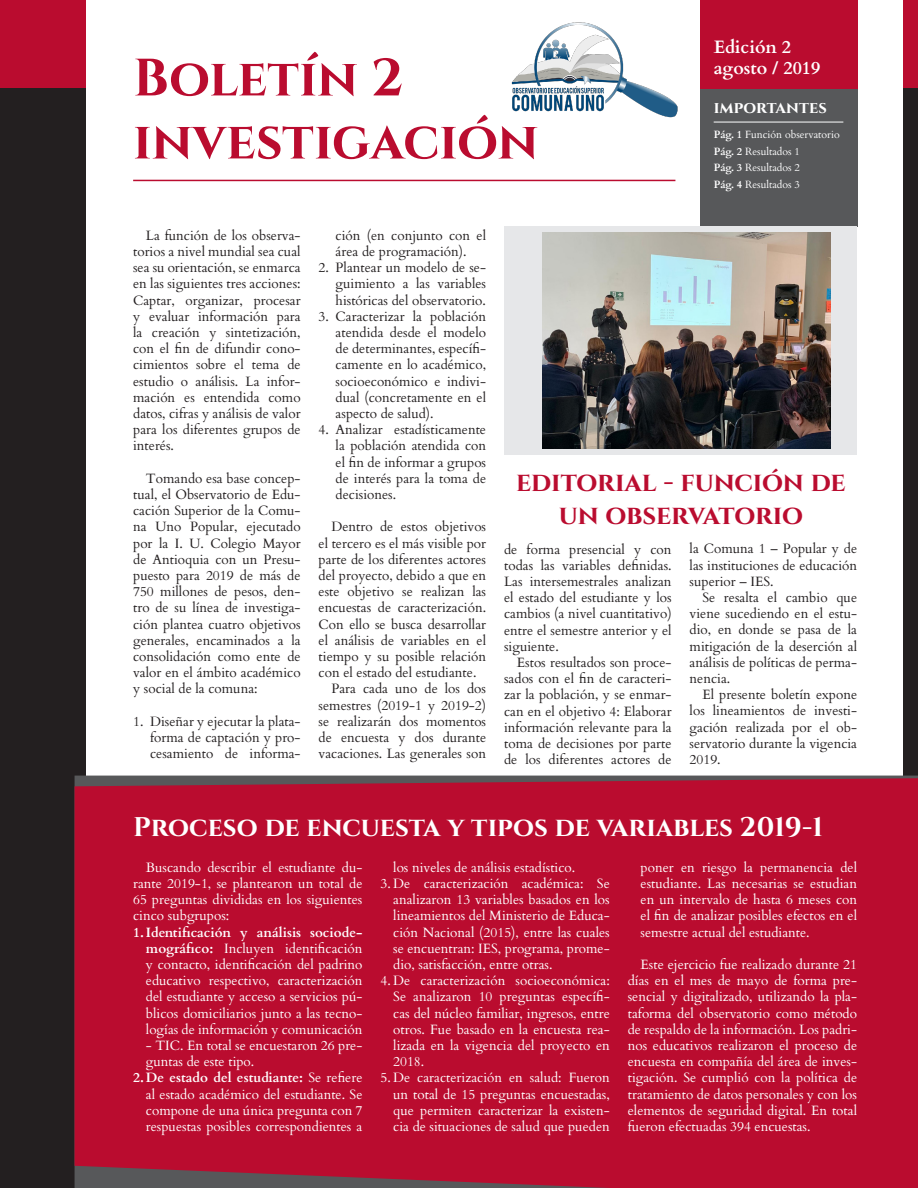
<style>
.page{position:relative;width:918px;height:1188px;background:#231f20}
.page>*{position:absolute;margin:0;border:0;box-sizing:border-box;transform-origin:0 0}
.mainhead{font:700 52.5px/63px "Cinzel";color:#ba0c2f}
.head1-white{font:700 27px "Cinzel";color:#fff}
.quote-red{font:700 27px/32.4px "Cinzel";letter-spacing:-.01em;color:#ba0c2f;text-align:center}
.toc-issuenum{font:700 18px/21px "Cardo";color:#fff}
.toc-head{font:700 16.5px "Cinzel";color:#fff}
.para{font:13.5px/16.2px "Cardo";color:#231f20;text-align:justify}
.para-white{font:13.5px/16.2px "Cardo";color:#fff;text-align:justify}
.toc-entries{font:10.5px "Cardo";color:#fff}
.s1{font-weight:700}
</style>
<div class="page">
<div style="left:0;top:0;width:918px;height:88px;background:#ba0c2f"></div>
<div style="left:86px;top:0;width:817px;height:1188px;background:#fff"></div>
<div style="left:700px;top:0;width:157px;height:226px;background:#57585a"></div>
<div style="left:700px;top:0;width:157px;height:88px;background:#ba0c2f"></div>
<div style="left:75px;top:778px;width:843px;height:410px;background:#ba0c2f"></div>
<div style="left:504px;top:226px;width:353px;height:229px;background:#e6e7e9"></div>
<img style="left:543px;top:233px;width:288px;height:216px">
<hr style="left:133px;top:180px;width:542px;height:1px;background:#ba0c2f">
<hr style="left:714px;top:122px;width:129px;height:1px;background:#fff">
<img style="left:511px;top:22px;width:167px;height:96px">
<p class="mainhead" style="left:133px;top:49px;width:407px">Boletín 2 investigación</p>
<p class="toc-issuenum" style="left:714px;top:35px;width:108px">Edición 2 agosto / 2019</p>
<p class="toc-head" style="left:714px;top:98px;width:115px">importantes</p>
<p class="toc-entries" style="left:714px;top:126px;width:128px"><span class="s1">Pág. 1</span> Función observatorio</p>
<p class="toc-entries" style="left:714px;top:143px;width:88px"><span class="s1">Pág. 2</span> Resultados 1</p>
<p class="toc-entries" style="left:714px;top:159px;width:88px"><span class="s1">Pág. 3</span> Resultados 2</p>
<p class="toc-entries" style="left:714px;top:176px;width:88px"><span class="s1">Pág. 4</span> Resultados 3</p>
<p class="para" style="left:133px;top:226px;width:169px;text-indent:13px">La función de los observa&shy;torios a nivel mundial sea cual sea su orientación, se enmarca en las siguientes tres acciones:<br>Captar, organizar, procesar y evaluar información para la creación y sintetización, con el fin de difundir cono&shy;cimientos sobre el tema de estudio o análisis. La infor&shy;mación es entendida como datos, cifras y análisis de valor para los diferentes grupos de interés.</p>
<p class="para" style="left:133px;top:469px;width:169px;text-indent:13px">Tomando esa base concep&shy;tual, el Observatorio de Edu&shy;cación Superior de la Comu&shy;na Uno Popular, ejecutado por la I. U. Colegio Mayor de Antioquia con un Presu&shy;puesto para 2019 de más de 750 millones de pesos, den&shy;tro de su línea de investiga&shy;ción plantea cuatro objetivos generales, encaminados a la consolidación como ente de valor en el ámbito académico y social de la comuna:</p>
<p class="para" style="left:150px;top:712px;width:152px;text-indent:-17px">1. Diseñar y ejecutar la plata&shy;forma de captación y pro&shy;cesamiento de informa-</p>
<p class="para" style="left:336px;top:226px;width:152px">ción (en conjunto con el área de programación).</p>
<p class="para" style="left:336px;top:259px;width:152px;text-indent:-17px">2. Plantear un modelo de se&shy;guimiento a las variables históricas del observatorio.</p>
<p class="para" style="left:336px;top:307px;width:152px;text-indent:-17px">3. Caracterizar la población atendida desde el modelo de determinantes, específi&shy;camente en lo académico, socioeconómico e indivi&shy;dual (concretamente en el aspecto de salud).</p>
<p class="para" style="left:336px;top:421px;width:152px;text-indent:-17px">4. Analizar estadísticamente la población atendida con el fin de informar a grupos de interés para la toma de decisiones.</p>
<p class="para" style="left:319px;top:518px;width:169px;text-indent:13px">Dentro de estos objetivos el tercero es el más visible por parte de los diferentes actores del proyecto, debido a que en este objetivo se realizan las encuestas de caracterización.<br>Con ello se busca desarrollar el análisis de variables en el tiempo y su posible relación con el estado del estudiante.</p>
<p class="para" style="left:319px;top:680px;width:169px;text-indent:13px">Para cada uno de los dos semestres (2019-1 y 2019-2) se realizarán dos momentos de encuesta y dos durante vacaciones. Las generales son</p>
<p class="quote-red" style="left:516px;top:467px;width:331px">editorial - función de un observatorio</p>
<p class="para" style="left:504px;top:540px;width:169px">de forma presencial y con todas las variables definidas.<br>Las intersemestrales analizan el estado del estudiante y los cambios (a nivel cuantitativo) entre el semestre anterior y el siguiente.</p>
<p class="para" style="left:504px;top:654px;width:169px;text-indent:13px">Estos resultados son proce&shy;sados con el fin de caracteri&shy;zar la población, y se enmar&shy;can en el objetivo 4: Elaborar información relevante para la toma de decisiones por parte de los diferentes actores de</p>
<p class="para" style="left:690px;top:540px;width:169px">la Comuna 1 – Popular y de las instituciones de educación superior – IES.</p>
<p class="para" style="left:690px;top:589px;width:169px;text-indent:13px">Se resalta el cambio que viene sucediendo en el estu&shy;dio, en donde se pasa de la mitigación de la deserción al análisis de políticas de perma&shy;nencia.</p>
<p class="para" style="left:690px;top:686px;width:169px;text-indent:13px">El presente boletín expone los lineamientos de investi&shy;gación realizada por el ob&shy;servatorio durante la vigencia 2019.</p>
<p class="head1-white" style="left:133px;top:811px;width:691px">Proceso de encuesta y tipos de variables 2019-1</p>
<p class="para-white" style="left:133px;top:858px;width:231px;text-indent:13px">Buscando describir el estudiante du&shy;rante 2019-1, se plantearon un total de 65 preguntas divididas en los siguientes cinco subgrupos:</p>
<p class="para-white" style="left:146px;top:923px;width:218px;text-indent:-13px"><span class="s1">1.Identificación y análisis sociode&shy;mográfico:</span> Incluyen identificación y contacto, identificación del padrino educativo respectivo, caracterización del estudiante y acceso a servicios pú&shy;blicos domiciliarios junto a las tecno&shy;logías de información y comunicación</p>
<p class="para-white" style="left:146px;top:1037px;width:218px">- TIC. En total se encuestaron 26 pre&shy;guntas de este tipo.</p>
<p class="para-white" style="left:146px;top:1069px;width:218px;text-indent:-13px"><span class="s1">2. De estado del estudiante:</span> Se refiere al estado académico del estudiante. Se compone de una única pregunta con 7 respuestas posibles correspondientes a</p>
<p class="para-white" style="left:393px;top:858px;width:184px">los niveles de análisis estadístico.</p>
<p class="para-white" style="left:393px;top:875px;width:218px;text-indent:-13px">3. De caracterización académica: Se analizaron 13 variables basados en los lineamientos del Ministerio de Educa&shy;ción Nacional (2015), entre las cuales se encuentran: IES, programa, prome&shy;dio, satisfacción, entre otras.</p>
<p class="para-white" style="left:393px;top:972px;width:218px;text-indent:-13px">4. De caracterización socioeconómica:<br>Se analizaron 10 preguntas específi&shy;cas del núcleo familiar, ingresos, entre otros. Fue basado en la encuesta rea&shy;lizada en la vigencia del proyecto en 2018.</p>
<p class="para-white" style="left:393px;top:1069px;width:218px;text-indent:-13px">5. De caracterización en salud: Fueron un total de 15 preguntas encuestadas, que permiten caracterizar la existen&shy;cia de situaciones de salud que pueden</p>
<p class="para-white" style="left:641px;top:858px;width:218px">poner en riesgo la permanencia del estudiante. Las necesarias se estudian en un intervalo de hasta 6 meses con el fin de analizar posibles efectos en el semestre actual del estudiante.</p>
<p class="para-white" style="left:628px;top:956px;width:231px;text-indent:13px">Este ejercicio fue realizado durante 21 días en el mes de mayo de forma pre&shy;sencial y digitalizado, utilizando la pla&shy;taforma del observatorio como método de respaldo de la información. Los padri&shy;nos educativos realizaron el proceso de encuesta en compañía del área de inves&shy;tigación. Se cumplió con la política de tratamiento de datos personales y con los elementos de seguridad digital. En total fueron efectuadas 394 encuestas.</p>
</div>
